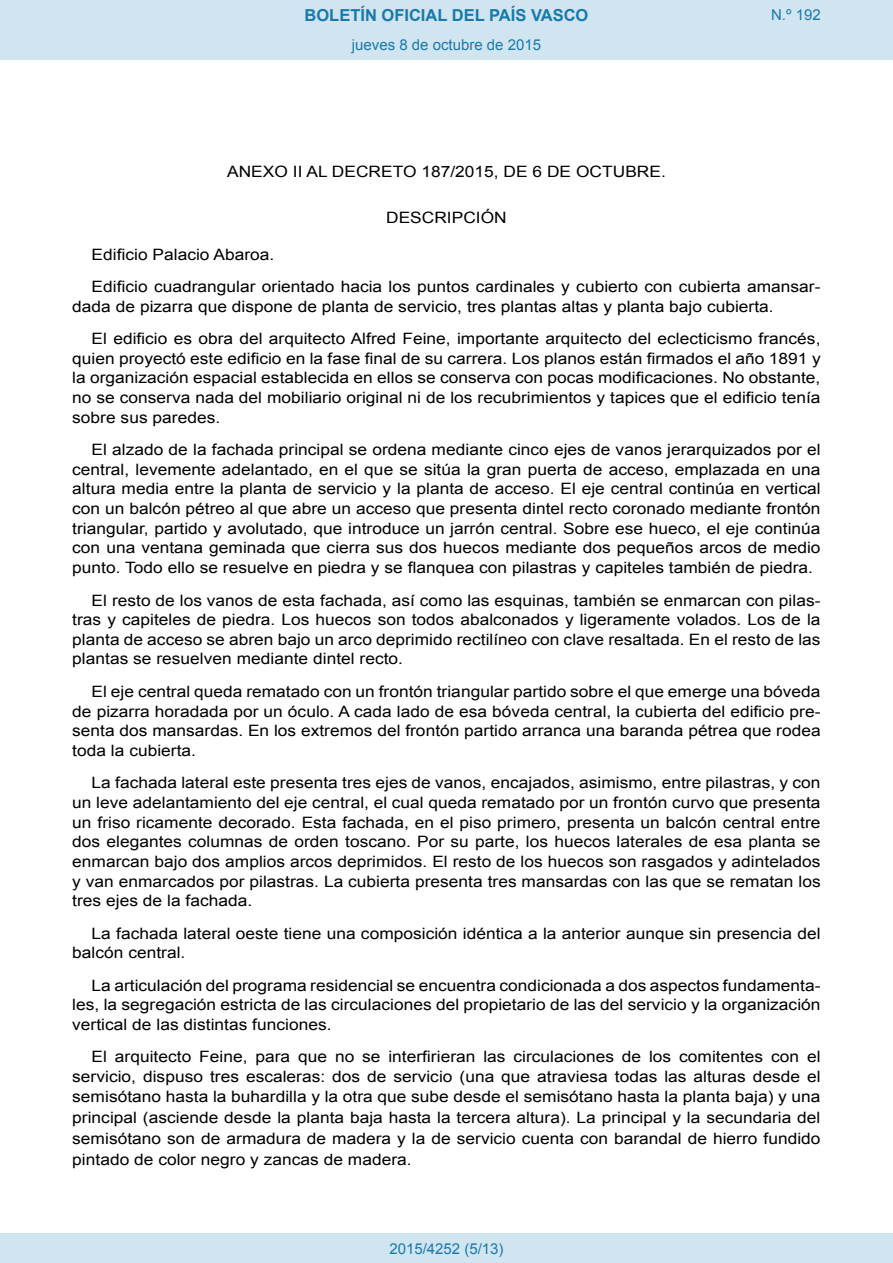
<style>
.page{position:relative;width:893px;height:1263px;background:#fff}
.page>*{position:absolute;margin:0;border:0;box-sizing:border-box;transform-origin:0 0}
.t1{font:700 16.5px "Arial";color:#1879ad}
.BOPVDetalle{font:15.6px/19.6px "Arial";color:#000;text-align:justify;scale:1.11 1}
.BOPVClave{font:15.6px "Arial";color:#000;scale:1.11 1}
.Paginacion_Centro{font:15px "Arial";color:#1879ad}
</style>
<div class="page">
<div style="left:0;top:0;width:893px;height:60px;background:#d0e5f0"></div>
<div style="left:0;top:1233px;width:893px;height:30px;background:#d0e5f0"></div>
<p class="t1" style="left:305px;top:4px;width:285px">BOLETÍN OFICIAL DEL PAÍS VASCO</p>
<p class="Paginacion_Centro" style="left:352px;top:35px;width:191px">jueves 8 de octubre de 2015</p>
<p class="Paginacion_Centro" style="left:771px;top:5px;width:51px">N.º 192</p>
<p class="BOPVClave" style="left:227px;top:161px;width:397px">ANEXO II AL DECRETO 187/2015, DE 6 DE OCTUBRE.</p>
<p class="BOPVClave" style="left:386px;top:207px;width:110px">DESCRIPCIÓN</p>
<p class="BOPVDetalle" style="left:92px;top:245px;width:166px">Edificio Palacio Abaroa.</p>
<p class="BOPVDetalle" style="left:72px;top:277px;width:676px;text-indent:19px">Edificio cuadrangular orientado hacia los puntos cardinales y cubierto con cubierta amansar&shy;dada de pizarra que dispone de planta de servicio, tres plantas altas y planta bajo cubierta.</p>
<p class="BOPVDetalle" style="left:72px;top:329px;width:676px;text-indent:19px">El edificio es obra del arquitecto Alfred Feine, importante arquitecto del eclecticismo francés, quien proyectó este edificio en la fase final de su carrera. Los planos están firmados el año 1891 y la organización espacial establecida en ellos se conserva con pocas modificaciones. No obstante, no se conserva nada del mobiliario original ni de los recubrimientos y tapices que el edificio tenía sobre sus paredes.</p>
<p class="BOPVDetalle" style="left:72px;top:440px;width:676px;text-indent:19px">El alzado de la fachada principal se ordena mediante cinco ejes de vanos jerarquizados por el central, levemente adelantado, en el que se sitúa la gran puerta de acceso, emplazada en una altura media entre la planta de servicio y la planta de acceso. El eje central continúa en vertical con un balcón pétreo al que abre un acceso que presenta dintel recto coronado mediante frontón triangular, partido y avolutado, que introduce un jarrón central. Sobre ese hueco, el eje continúa con una ventana geminada que cierra sus dos huecos mediante dos pequeños arcos de medio punto. Todo ello se resuelve en piedra y se flanquea con pilastras y capiteles también de piedra.</p>
<p class="BOPVDetalle" style="left:72px;top:590px;width:676px;text-indent:19px">El resto de los vanos de esta fachada, así como las esquinas, también se enmarcan con pilas&shy;tras y capiteles de piedra. Los huecos son todos abalconados y ligeramente volados. Los de la planta de acceso se abren bajo un arco deprimido rectilíneo con clave resaltada. En el resto de las plantas se resuelven mediante dintel recto.</p>
<p class="BOPVDetalle" style="left:72px;top:682px;width:676px;text-indent:19px">El eje central queda rematado con un frontón triangular partido sobre el que emerge una bóveda de pizarra horadada por un óculo. A cada lado de esa bóveda central, la cubierta del edificio pre&shy;senta dos mansardas. En los extremos del frontón partido arranca una baranda pétrea que rodea toda la cubierta.</p>
<p class="BOPVDetalle" style="left:72px;top:773px;width:676px;text-indent:19px">La fachada lateral este presenta tres ejes de vanos, encajados, asimismo, entre pilastras, y con un leve adelantamiento del eje central, el cual queda rematado por un frontón curvo que presenta un friso ricamente decorado. Esta fachada, en el piso primero, presenta un balcón central entre dos elegantes columnas de orden toscano. Por su parte, los huecos laterales de esa planta se enmarcan bajo dos amplios arcos deprimidos. El resto de los huecos son rasgados y adintelados y van enmarcados por pilastras. La cubierta presenta tres mansardas con las que se rematan los tres ejes de la fachada.</p>
<p class="BOPVDetalle" style="left:72px;top:923px;width:676px;text-indent:19px">La fachada lateral oeste tiene una composición idéntica a la anterior aunque sin presencia del balcón central.</p>
<p class="BOPVDetalle" style="left:72px;top:975px;width:676px;text-indent:19px">La articulación del programa residencial se encuentra condicionada a dos aspectos fundamenta&shy;les, la segregación estricta de las circulaciones del propietario de las del servicio y la organización vertical de las distintas funciones.</p>
<p class="BOPVDetalle" style="left:72px;top:1047px;width:676px;line-height:20.4px;text-indent:19px">El arquitecto Feine, para que no se interfirieran las circulaciones de los comitentes con el servicio, dispuso tres escaleras: dos de servicio (una que atraviesa todas las alturas desde el semisótano hasta la buhardilla y la otra que sube desde el semisótano hasta la planta baja) y una principal (asciende desde la planta baja hasta la tercera altura). La principal y la secundaria del semisótano son de armadura de madera y la de servicio cuenta con barandal de hierro fundido pintado de color negro y zancas de madera.</p>
<p class="Paginacion_Centro" style="left:389px;top:1238px;width:116px">2015/4252 (5/13)</p>
</div>
